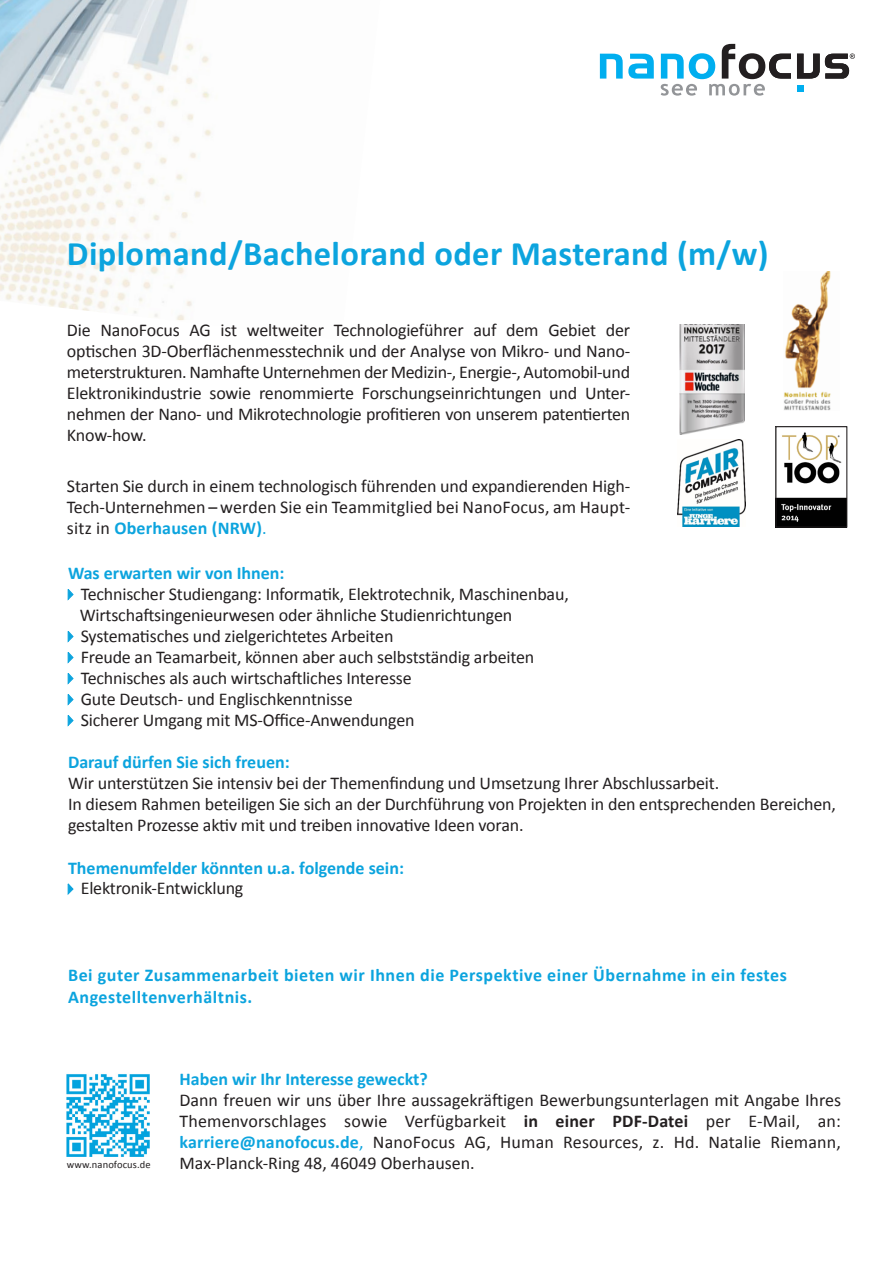
<style>
.page{position:relative;width:893px;height:1263px;background:#fff}
.page>*{position:absolute;margin:0;border:0;box-sizing:border-box;transform-origin:0 0}
.t1{font:700 34.5px "Calibri";letter-spacing:.01em;color:#0ca4de}
.t2{font:18px/21px "Calibri";letter-spacing:-.01em;color:#231f20;text-align:justify}
.t3{font:700 18px "Calibri";color:#0ca4de}
.t4{font:700 18px/21.6px "Calibri";letter-spacing:.03em;color:#0ca4de}
.t5{font:10.5px "Calibri";letter-spacing:.01em;color:#231f20}
.s1{font-weight:700;color:#0ca4de}
.s2{color:#0ca4de}
.s3{font-weight:700}
</style>
<div class="page">
<img style="left:0;top:0;width:212px;height:320px">
<svg style="left:600px;top:54px;width:54px;height:25px"></svg>
<svg style="left:797px;top:85px;width:6px;height:6px"></svg>
<svg style="left:661px;top:44px;width:130px;height:52px"></svg>
<svg style="left:797px;top:53px;width:58px;height:26px"></svg>
<img style="left:784px;top:272px;width:47px;height:139px">
<img style="left:679px;top:325px;width:65px;height:109px">
<img style="left:677px;top:439px;width:68px;height:87px">
<img style="left:777px;top:432px;width:68px;height:93px">
<div style="left:775px;top:426px;width:72px;height:101px;border:1px solid #231f20"></div>
<img style="left:66px;top:1074px;width:83px;height:83px">
<svg style="left:68px;top:589px;width:5px;height:11px"></svg>
<svg style="left:68px;top:631px;width:5px;height:11px"></svg>
<svg style="left:68px;top:652px;width:5px;height:11px"></svg>
<svg style="left:68px;top:673px;width:5px;height:11px"></svg>
<svg style="left:68px;top:694px;width:5px;height:11px"></svg>
<svg style="left:68px;top:715px;width:5px;height:11px"></svg>
<svg style="left:68px;top:883px;width:5px;height:11px"></svg>
<p class="t1" style="left:67px;top:232px;width:703px">Diplomand/Bachelorand oder Masterand (m/w)</p>
<p class="t2" style="left:67px;top:319px;width:565px">Die NanoFocus AG ist weltweiter Technologieführer auf dem Gebiet der optischen 3D-Oberflächenmesstechnik und der Analyse von Mikro- und Nano&shy;meterstrukturen. Namhafte Unternehmen der Medizin-, Energie-, Automobil-und Elektronikindustrie sowie renommierte Forschungseinrichtungen und Unter&shy;nehmen der Nano- und Mikrotechnologie profitieren von unserem patentierten Know-how.</p>
<p class="t2" style="left:67px;top:475px;width:565px">Starten Sie durch in einem technologisch führenden und expandierenden High-Tech-Unternehmen – werden Sie ein Teammitglied bei NanoFocus, am Haupt&shy;sitz in <span class="s1">Oberhausen (NRW)</span><span class="s2">.</span></p>
<p class="t3" style="left:68px;top:562px;width:218px">Was erwarten wir von Ihnen:</p>
<p class="t2" style="left:80px;top:583px;width:491px">Technischer Studiengang: Informatik, Elektrotechnik, Maschinenbau,<br>Wirtschaftsingenieurwesen oder ähnliche Studienrichtungen</p>
<p class="t2" style="left:81px;top:625px;width:314px">Systematisches und zielgerichtetes Arbeiten</p>
<p class="t2" style="left:81px;top:646px;width:455px">Freude an Teamarbeit, können aber auch selbstständig arbeiten</p>
<p class="t2" style="left:81px;top:667px;width:332px">Technisches als auch wirtschaftliches Interesse</p>
<p class="t2" style="left:81px;top:688px;width:273px">Gute Deutsch- und Englischkenntnisse</p>
<p class="t2" style="left:81px;top:709px;width:335px">Sicherer Umgang mit MS-Office-Anwendungen</p>
<p class="t3" style="left:68px;top:751px;width:223px">Darauf dürfen Sie sich freuen:</p>
<p class="t2" style="left:68px;top:772px;width:653px">Wir unterstützen Sie intensiv bei der Themenfindung und Umsetzung Ihrer Abschlussarbeit.</p>
<p class="t2" style="left:68px;top:793px;width:769px">In diesem Rahmen beteiligen Sie sich an der Durchführung von Projekten in den entsprechenden Bereichen,</p>
<p class="t2" style="left:68px;top:814px;width:457px">gestalten Prozesse aktiv mit und treiben innovative Ideen voran.</p>
<p class="t3" style="left:68px;top:856px;width:337px">Themenumfelder könnten u.a. folgende sein:</p>
<p class="t2" style="left:81px;top:878px;width:164px">Elektronik-Entwicklung</p>
<p class="t4" style="left:68px;top:964px;width:720px">Bei guter Zusammenarbeit bieten wir Ihnen die Perspektive einer Übernahme in ein festes<br>Angestelltenverhältnis.</p>
<p class="t3" style="left:179px;top:1068px;width:250px">Haben wir Ihr Interesse geweckt?</p>
<p class="t2" style="left:179px;top:1090px;width:663px">Dann freuen wir uns über Ihre aussagekräftigen Bewerbungsunterlagen mit Angabe Ihres Themenvorschlages sowie Verfügbarkeit <span class="s3">in einer PDF-Datei</span> per E-Mail, an: <span class="s1">karriere@nanofocus.de</span><span class="s2">,</span> NanoFocus AG, Human Resources, z. Hd. Natalie Riemann,</p>
<p class="t5" style="left:67px;top:1158px;width:85px">www.nanofocus.de</p>
<p class="t2" style="left:179px;top:1153px;width:297px">Max-Planck-Ring 48, 46049 Oberhausen.</p>
</div>
